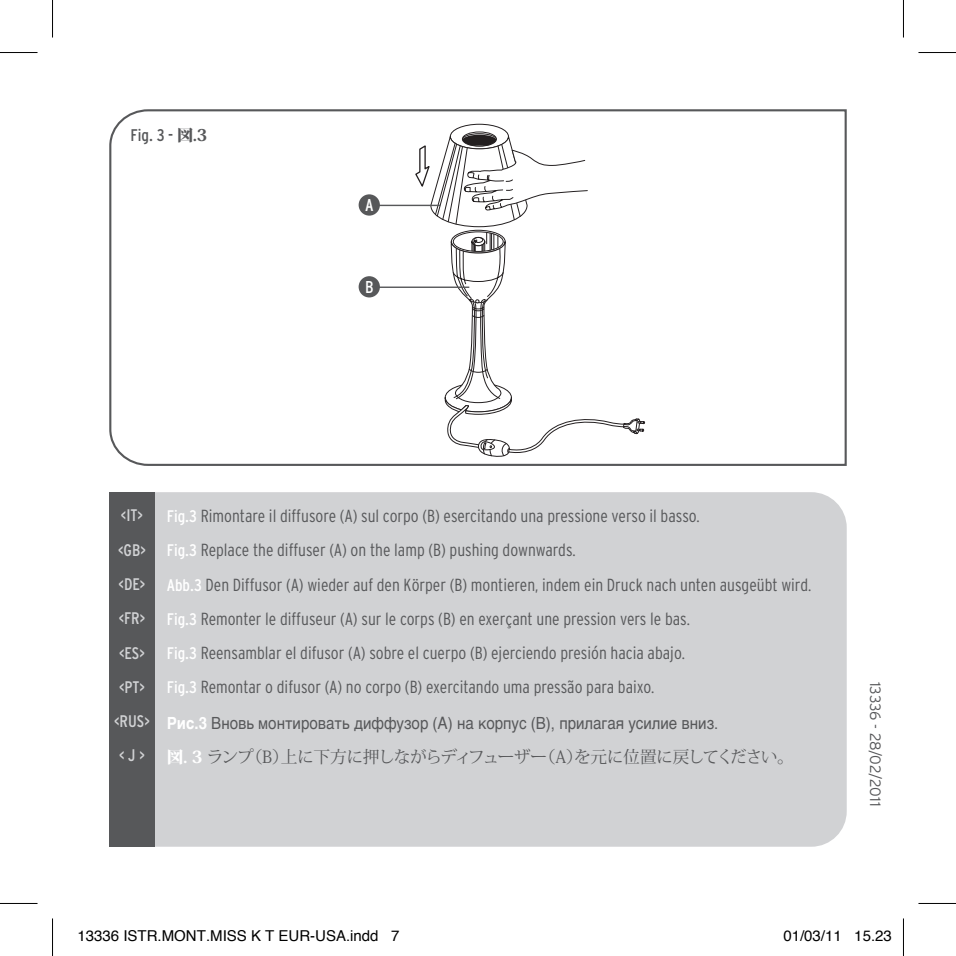
<style>
.page{position:relative;width:956px;height:956px;background:#fff}
.page>*{position:absolute;margin:0;border:0;box-sizing:border-box;transform-origin:0 0}
.t1{font:300 condensed 17.5px/34.2px "Interstate";color:#57585a}
.t2{font:condensed 17.25px "Interstate";color:#fff}
.t3{font:condensed 17px "Interstate";color:#57585a}
.t4{font:16.75px "Helvetica";color:#57585a;scale:.9 1}
.t5{font:16.75px "Koz Min Pro";letter-spacing:-.065em;color:#57585a}
.t6{font:condensed 16.75px/34.2px "Interstate";color:#d1d2d4;text-align:center}
.t7{font:15px "Helvetica";color:#000}
.t8{font:300 15px "Interstate";letter-spacing:-.015em;color:#57585a}
.s1{font-family:"Koz Min Pro";font-weight:800;font-stretch:normal;font-size:16.25px}
.s2{font-weight:400;font-size:16.75px;color:#fff}
.s3{font-weight:700;color:#fff}
.s4{font-weight:800;color:#fff}
</style>
<div class="page">
<svg style="left:109px;top:109px;width:738px;height:357px"></svg>
<div style="left:155px;top:492px;width:691px;height:354px;background:#d1d2d4"></div>
<div style="left:109px;top:492px;width:46px;height:354px;background:#57585a"></div>
<hr style="left:369px;top:205px;width:71px;height:1px;background:#57585a">
<div style="left:358px;top:194px;width:22px;height:21px;background:#57585a;border-radius:50%"></div>
<hr style="left:369px;top:286px;width:100px;height:2px;background:#57585a">
<div style="left:358px;top:276px;width:22px;height:21px;background:#57585a;border-radius:50%"></div>
<hr style="left:0;top:52px;width:38px;height:1px;background:#000">
<hr style="left:918px;top:52px;width:37px;height:1px;background:#000">
<hr style="left:0;top:902px;width:38px;height:1px;background:#000">
<hr style="left:918px;top:902px;width:37px;height:1px;background:#000">
<hr style="left:52px;top:0;width:1px;height:37px;background:#000">
<hr style="left:52px;top:918px;width:1px;height:37px;background:#000">
<hr style="left:902px;top:0;width:1px;height:37px;background:#000">
<hr style="left:902px;top:918px;width:1px;height:37px;background:#000">
<p class="t3" style="left:130px;top:125px;width:78px">Fig. 3 - <span class="s1">図.3</span></p>
<p class="t2" style="left:365px;top:196px;width:10px">A</p>
<p class="t2" style="left:365px;top:277px;width:10px">B</p>
<p class="t6" style="left:114px;top:498px;width:37px">&lt;IT&gt; &lt;GB&gt; &lt;DE&gt; &lt;FR&gt; &lt;ES&gt; &lt;PT&gt; &lt;RUS&gt; &lt;J&gt;</p>
<p class="t1" style="left:167px;top:498px;width:646px"><span class="s2">Fig.3</span> Rimontare il diffusore (A) sul corpo (B) esercitando una pressione verso il basso.<br><span class="s2">Fig.3</span> Replace the diffuser (A) on the lamp (B) pushing downwards.<br><span class="s2">Abb.3</span> Den Diffusor (A) wieder auf den Körper (B) montieren, indem ein Druck nach unten ausgeübt wird.<br><span class="s2">Fig.3</span> Remonter le diffuseur (A) sur le corps (B) en exerçant une pression vers le bas.<br><span class="s2">Fig.3</span> Reensamblar el difusor (A) sobre el cuerpo (B) ejerciendo presión hacia abajo.<br><span class="s2">Fig.3</span> Remontar o difusor (A) no corpo (B) exercitando uma pressão para baixo.</p>
<p class="t4" style="left:167px;top:709px;width:614px"><span class="s3">Рис.3</span> Вновь монтировать диффузор (А) на корпус (В), прилагая усилие вниз.</p>
<p class="t5" style="left:167px;top:744px;width:628px"><span class="s4">図. 3</span> ランプ（B）上に下方に押しながらディフューザー（A）を元に位置に戻してください。</p>
<p class="t8" style="left:883px;top:681px;width:126px;rotate:90deg">13336 - 28/02/2011</p>
<p class="t7" style="left:78px;top:924px;width:323px">13336 ISTR.MONT.MISS K T EUR-USA.indd 7</p>
<p class="t7" style="left:783px;top:924px;width:110px">01/03/11 15.23</p>
</div>
